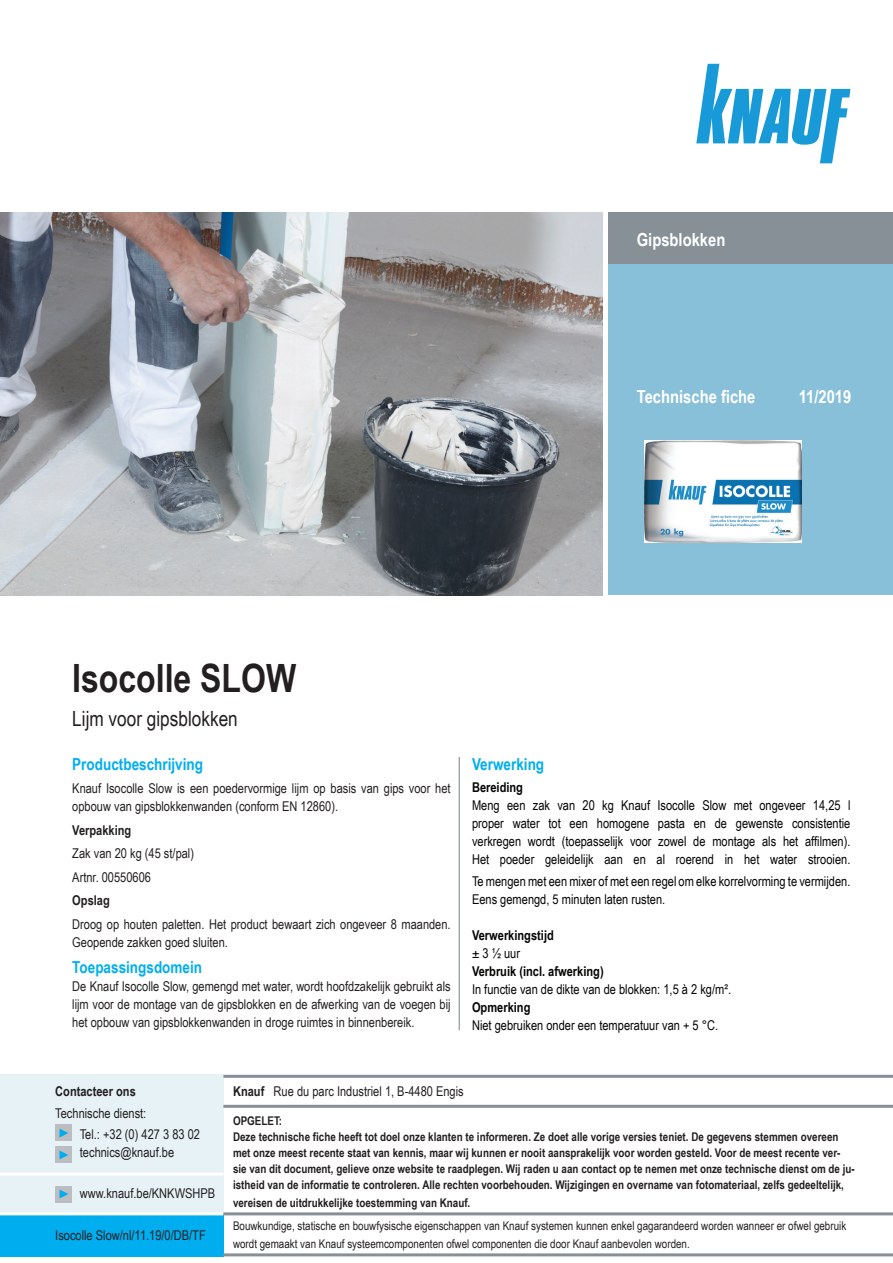
<style>
.page{position:relative;width:893px;height:1263px;background:#fff}
.page>*{position:absolute;margin:0;border:0;box-sizing:border-box;transform-origin:0 0}
.t1{font:700 39px "Arial Narrow";color:#231f20}
.t2{font:21px "Arial Narrow";color:#231f20}
.t3{font:700 18px "Arial Narrow";color:#fff}
.t4{font:700 16.5px "Arial Narrow";color:#00aeef}
.t5{font:13.5px/18px "Arial Narrow";color:#231f20}
.t6{font:13.5px/18px "Arial Narrow";color:#040503;text-align:justify}
.t7{font:700 13.5px "Arial Narrow";color:#040503}
.t8{font:700 13.5px "Arial Narrow";color:#231f20}
.t9{font:700 12px/16px "Arial Narrow";color:#231f20}
.t10{font:12px/18px "Arial Narrow";color:#231f20}
.s1{font-weight:700}
</style>
<div class="page">
<img style="left:0;top:213px;width:603px;height:382px">
<div style="left:608px;top:213px;width:285px;height:382px;background:#89c0d9"></div>
<div style="left:608px;top:213px;width:285px;height:51px;background:#869096"></div>
<svg style="left:696px;top:64px;width:154px;height:99px"></svg>
<hr style="left:459px;top:757px;width:1px;height:273px;background:#869096">
<img style="left:644px;top:441px;width:157px;height:102px">
<div style="left:0;top:1075px;width:223px;height:139px;background:#e7f2f7"></div>
<div style="left:0;top:1214px;width:223px;height:42px;background:#00aeef"></div>
<hr style="left:0;top:1172px;width:223px;height:3px;background:#fff">
<hr style="left:0;top:1212px;width:223px;height:3px;background:#fff">
<hr style="left:223px;top:1075px;width:670px;height:3px;background:#869096">
<hr style="left:223px;top:1105px;width:670px;height:3px;background:#869096">
<hr style="left:223px;top:1212px;width:670px;height:3px;background:#869096">
<hr style="left:223px;top:1253px;width:670px;height:3px;background:#869096">
<div style="left:55px;top:1124px;width:16px;height:16px;background:#bcbdc0"></div>
<div style="left:55px;top:1147px;width:16px;height:16px;background:#bcbdc0"></div>
<div style="left:55px;top:1186px;width:16px;height:16px;background:#bcbdc0"></div>
<svg style="left:60px;top:1129px;width:8px;height:8px"></svg>
<svg style="left:60px;top:1150px;width:8px;height:9px"></svg>
<svg style="left:60px;top:1190px;width:8px;height:8px"></svg>
<h3 class="t3" style="left:637px;top:226px;width:90px">Gipsblokken</h3>
<h3 class="t3" style="left:637px;top:383px;width:120px">Technische fiche</h3>
<h3 class="t3" style="left:799px;top:383px;width:54px">11/2019</h3>
<h1 class="t1" style="left:72px;top:649px;width:225px">Isocolle SLOW</h1>
<h2 class="t2" style="left:72px;top:703px;width:167px">Lijm voor gipsblokken</h2>
<p class="t4" style="left:72px;top:751px;width:132px">Productbeschrijving</p>
<p class="t5" style="left:72px;top:779px;width:380px">Knauf Isocolle Slow is een poedervormige lijm op basis van gips voor het opbouw van gipsblokkenwanden (conform EN 12860).</p>
<p class="t8" style="left:72px;top:820px;width:61px">Verpakking</p>
<p class="t5" style="left:72px;top:841px;width:123px;line-height:23.5px">Zak van 20 kg (45 st/pal)<br>Artnr. 00550606</p>
<p class="t8" style="left:72px;top:890px;width:39px">Opslag</p>
<p class="t5" style="left:72px;top:915px;width:380px">Droog op houten paletten. Het product bewaart zich ongeveer 8 maanden.<br>Geopende zakken goed sluiten.</p>
<p class="t4" style="left:72px;top:954px;width:131px">Toepassingsdomein</p>
<p class="t5" style="left:72px;top:976px;width:380px;text-align:justify">De Knauf Isocolle Slow, gemengd met water, wordt hoofdzakelijk gebruikt als lijm voor de montage van de gipsblokken en de afwerking van de voegen bij het opbouw van gipsblokkenwanden in droge ruimtes in binnenbereik.</p>
<p class="t4" style="left:472px;top:751px;width:74px">Verwerking</p>
<p class="t7" style="left:472px;top:777px;width:53px">Bereiding</p>
<p class="t6" style="left:472px;top:795px;width:380px">Meng een zak van 20 kg Knauf Isocolle Slow met ongeveer 14,25 l proper water tot een homogene pasta en de gewenste consistentie verkregen wordt (toepasselijk voor zowel de montage als het affilmen).<br>Het poeder geleidelijk aan en al roerend in het water strooien.</p>
<p class="t6" style="left:472px;top:871px;width:380px">Te mengen met een mixer of met een regel om elke korrelvorming te vermijden.<br>Eens gemengd, 5 minuten laten rusten.</p>
<p class="t7" style="left:472px;top:925px;width:83px">Verwerkingstijd</p>
<p class="t6" style="left:472px;top:943px;width:50px">± 3 ½ uur</p>
<p class="t7" style="left:472px;top:961px;width:133px">Verbruik (incl. afwerking)</p>
<p class="t6" style="left:472px;top:979px;width:261px">In functie van de dikte van de blokken: 1,5 à 2 kg/m².</p>
<p class="t7" style="left:472px;top:997px;width:60px">Opmerking</p>
<p class="t6" style="left:472px;top:1015px;width:248px">Niet gebruiken onder een temperatuur van + 5 °C.</p>
<p class="t8" style="left:55px;top:1081px;width:82px">Contacteer ons</p>
<p class="t5" style="left:80px;top:1103px;width:122px;line-height:20.1px;text-indent:-24px">Technische dienst:<br>Tel.: +32 (0) 427 3 83 02</p>
<p class="t5" style="left:80px;top:1142px;width:96px">technics@knauf.be</p>
<p class="t5" style="left:80px;top:1184px;width:137px">www.knauf.be/KNKWSHPB</p>
<p class="t5" style="left:55px;top:1226px;width:152px">Isocolle Slow/nl/11.19/0/DB/TF</p>
<p class="t5" style="left:233px;top:1082px;width:232px"><span class="s1">Knauf</span> Rue du parc Industriel 1, B-4480 Engis</p>
<p class="t9" style="left:233px;top:1112px;width:623px">OPGELET:<br>Deze technische fiche heeft tot doel onze klanten te informeren. Ze doet alle vorige versies teniet. De gegevens stemmen overeen met onze meest recente staat van kennis, maar wij kunnen er nooit aansprakelijk voor worden gesteld. Voor de meest recente ver&shy;sie van dit document, gelieve onze website te raadplegen. Wij raden u aan contact op te nemen met onze technische dienst om de ju&shy;istheid van de informatie te controleren. Alle rechten voorbehouden. Wijzigingen en overname van fotomateriaal, zelfs gedeeltelijk,</p>
<p class="t9" style="left:233px;top:1194px;width:239px">vereisen de uitdrukkelijke toestemming van Knauf.</p>
<p class="t10" style="left:233px;top:1216px;width:615px">Bouwkundige, statische en bouwfysische eigenschappen van Knauf systemen kunnen enkel gagarandeerd worden wanneer er ofwel gebruik wordt gemaakt van Knauf systeemcomponenten ofwel componenten die door Knauf aanbevolen worden.</p>
</div>
